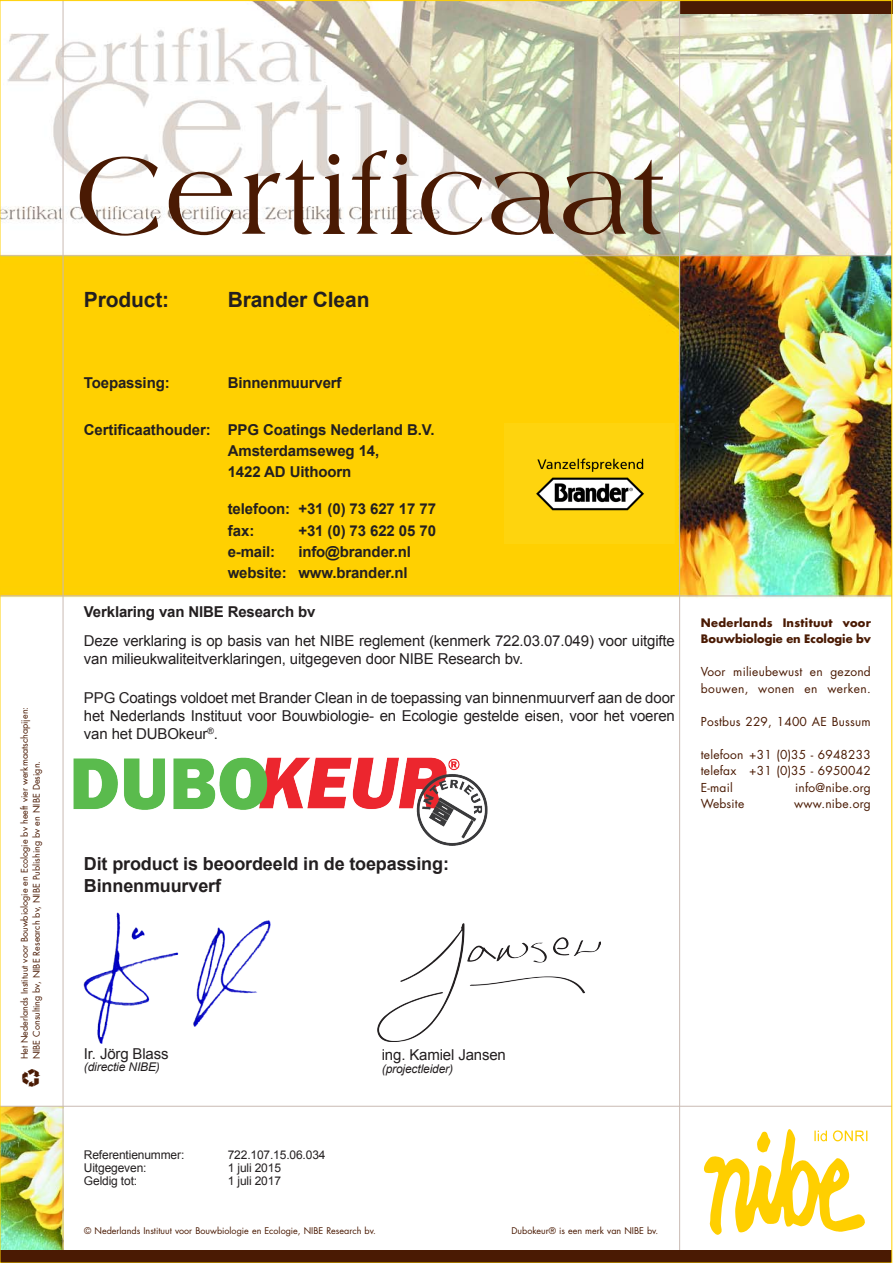
<style>
.page{position:relative;width:893px;height:1263px;background:#fff}
.page>*{position:absolute;margin:0;border:0;box-sizing:border-box;transform-origin:0 0}
.t1{font:118.05px "Amphion";color:#4a1a03}
.t2{font:700 21px "Arial";letter-spacing:-.005em;color:#231f20}
.t3{font:700 18px/21.6px "Arial";letter-spacing:-.01em;color:#231f20}
.t4{font:18px "Recycle";color:#4a1a03}
.t5{font:15px/18px "Arial";letter-spacing:-.01em;color:#231f20}
.t6{font:700 15px/21px "Arial";letter-spacing:-.01em;color:#231f20}
.t7{font:12px/16.5px "Futura";letter-spacing:.02em;color:#4a1a03}
.t8{font:12px "Arial";letter-spacing:-.01em;color:#231f20}
.t9{font:italic 12px "Arial";letter-spacing:-.01em;color:#231f20}
.t10{font:700 11.4px/16.5px "Futura";letter-spacing:.01em;color:#4a1a03}
.t11{font:9px/11.9px "Futura";color:#4a1a03}
</style>
<div class="page">
<img style="left:2px;top:3px;width:888px;height:1248px">
<img style="left:2px;top:1107px;width:61px;height:144px">
<div style="left:680px;top:0;width:212px;height:13px;background:#4a1a03"></div>
<svg style="left:704px;top:1129px;width:163px;height:106px"></svg>
<hr style="left:0;top:595px;width:892px;height:1px;background:#c9bab3">
<hr style="left:0;top:255px;width:892px;height:1px;background:#c9bab3">
<hr style="left:63px;top:1px;width:1px;height:1262px;background:#c9bab3">
<hr style="left:679px;top:1px;width:1px;height:1262px;background:#c9bab3">
<div style="left:0;top:1251px;width:892px;height:12px;background:#4a1a03"></div>
<hr style="left:0;top:1106px;width:892px;height:1px;background:#c9bab3">
<img style="left:505px;top:423px;width:169px;height:120px">
<img style="left:84px;top:912px;width:186px;height:131px">
<img style="left:74px;top:757px;width:416px;height:88px">
<img style="left:377px;top:924px;width:223px;height:118px">
<p class="t11" style="left:19px;top:1059px;width:354px;rotate:-90deg">Het Nederlands Instituut voor Bouwbiologie en Ecologie bv heeft vier werkmaatschapijen:<br>NIBE Consulting bv, NIBE Research bv, NIBE Publishing bv en NIBE Design.</p>
<p class="t4" style="left:22px;top:1088px;width:21px;rotate:-90deg">C</p>
<h1 class="t1" style="left:75px;top:128px;width:594px">Certificaat</h1>
<h2 class="t2" style="left:84px;top:286px;width:87px">Product:</h2>
<h2 class="t2" style="left:228px;top:286px;width:143px">Brander Clean</h2>
<p class="t6" style="left:84px;top:373px;width:87px">Toepassing:</p>
<p class="t6" style="left:228px;top:373px;width:115px">Binnenmuurverf</p>
<p class="t6" style="left:228px;top:420px;width:208px;text-indent:-144px">Certificaathouder: PPG Coatings Nederland B.V.<br>Amsterdamseweg 14,<br>1422 AD Uithoorn</p>
<p class="t6" style="left:228px;top:499px;width:210px">telefoon: +31 (0) 73 627 17 77 fax:</p>
<p class="t6" style="left:298px;top:520px;width:139px">+31 (0) 73 622 05 70</p>
<p class="t6" style="left:228px;top:541px;width:185px;text-align:right">info@brander.nl<br>website: www.brander.nl</p>
<p class="t6" style="left:84px;top:601px;width:233px">Verklaring van NIBE Research bv</p>
<p class="t5" style="left:84px;top:632px;width:592px">Deze verklaring is op basis van het NIBE reglement (kenmerk 722.03.07.049) voor uitgifte van milieukwaliteitverklaringen, uitgegeven door NIBE Research bv.</p>
<p class="t5" style="left:84px;top:689px;width:592px;text-align:justify">PPG Coatings voldoet met Brander Clean in de toepassing van binnenmuurverf aan de door het Nederlands Instituut voor Bouwbiologie- en Ecologie gestelde eisen, voor het voeren van het DUBOkeur<sup>®</sup>.</p>
<p class="t6" style="left:228px;top:542px;width:49px">e-mail:</p>
<p class="t3" style="left:84px;top:853px;width:367px">Dit product is beoordeeld in de toepassing:<br>Binnenmuurverf</p>
<p class="t10" style="left:701px;top:614px;width:172px">Nederlands Instituut voor<br>Bouwbiologie en Ecologie bv</p>
<p class="t7" style="left:701px;top:664px;width:172px">Voor milieubewust en gezond bouwen, wonen en werken.</p>
<p class="t7" style="left:701px;top:713px;width:171px">Postbus 229, 1400 AE Bussum</p>
<p class="t7" style="left:701px;top:746px;width:171px;text-align:justify">telefoon +31 (0)35 - 6948233 telefax +31 (0)35 - 6950042<br>E-mail</p>
<p class="t7" style="left:795px;top:779px;width:77px">info@nibe.org</p>
<p class="t7" style="left:701px;top:796px;width:45px">Website</p>
<p class="t7" style="left:794px;top:796px;width:78px">www.nibe.org</p>
<p class="t5" style="left:84px;top:1044px;width:86px">Ir. Jörg Blass</p>
<p class="t5" style="left:382px;top:1046px;width:126px">ing. Kamiel Jansen</p>
<p class="t9" style="left:84px;top:1059px;width:77px">(directie NIBE)</p>
<p class="t9" style="left:382px;top:1061px;width:73px">(projectleider)</p>
<p class="t8" style="left:84px;top:1147px;width:102px">Referentienummer:</p>
<p class="t8" style="left:228px;top:1147px;width:99px">722.107.15.06.034</p>
<p class="t8" style="left:84px;top:1160px;width:64px">Uitgegeven:</p>
<p class="t8" style="left:228px;top:1160px;width:55px">1 juli 2015</p>
<p class="t8" style="left:84px;top:1173px;width:55px">Geldig tot:</p>
<p class="t8" style="left:228px;top:1173px;width:55px">1 juli 2017</p>
<p class="t11" style="left:84px;top:1225px;width:293px">© Nederlands Instituut voor Bouwbiologie en Ecologie, NIBE Research bv.</p>
<p class="t11" style="left:511px;top:1225px;width:148px">Dubokeur® is een merk van NIBE bv.</p>
</div>
